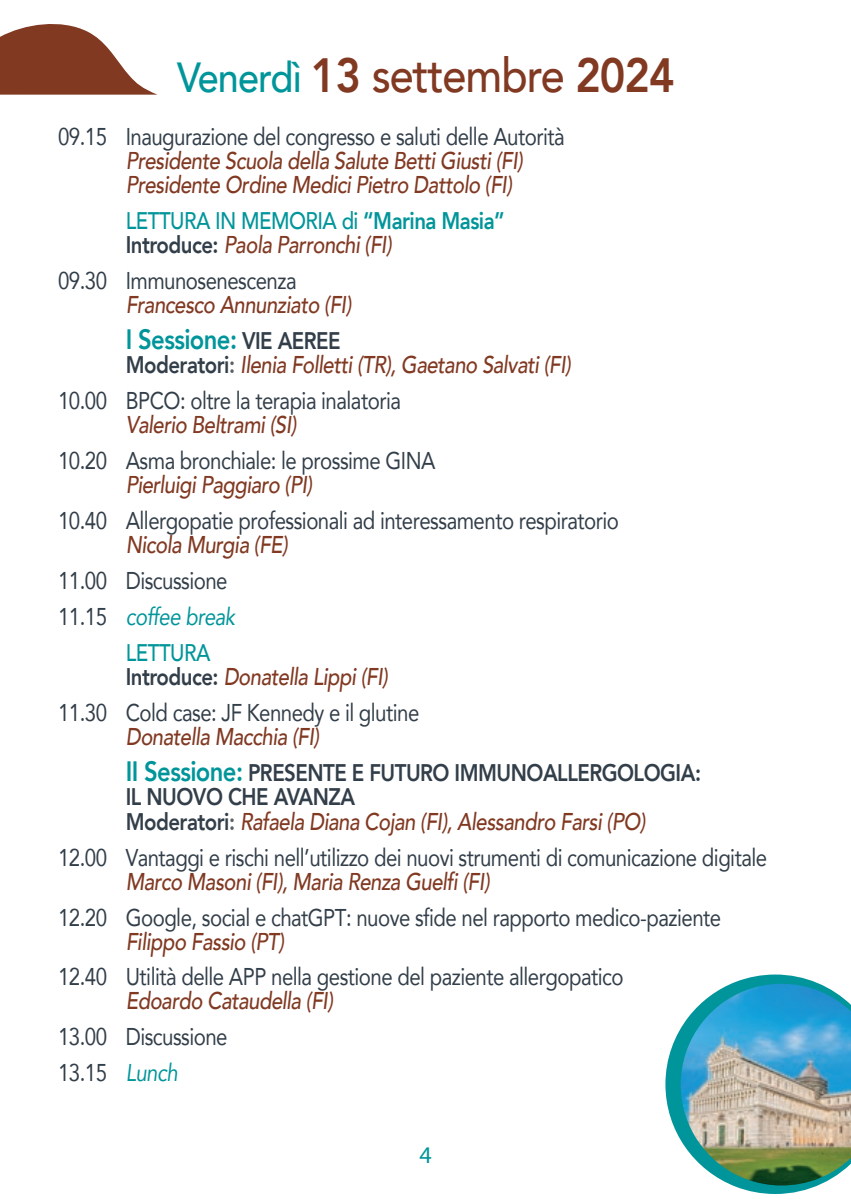
<style>
.page{position:relative;width:851px;height:1202px;background:#fff}
.page>*{position:absolute;margin:0;border:0;box-sizing:border-box;transform-origin:0 0}
.t1{font:500 48px "Avenir";letter-spacing:-.025em;color:#813922;scale:.9 1}
.t2{font:800 28px "Avenir";letter-spacing:-.025em;color:#00959a;scale:.85 1}
.t3{font:24.2px/36px "Avenir";letter-spacing:-.025em;color:#323e49;scale:.84 1}
.t4{font:italic 500 24.2px/24px "Avenir";letter-spacing:-.025em;color:#813922;scale:.84 1}
.t5{font:800 24px/24px "Avenir";letter-spacing:-.025em;color:#323e49;scale:.85 1}
.t6{font:500 24px "Avenir";letter-spacing:-.025em;color:#00959a;scale:.85 1}
.t7{font:24px "Myriad Pro";color:#00959a}
.s1{font-size:42px;color:#00959a}
.s2{font-weight:800}
.s3{font-weight:800;font-size:24px}
.s4{font-weight:500;font-style:italic;color:#813922}
.s5{font-size:24px;color:#323e49}
.s6{font-weight:800;font-style:normal;font-size:24px;color:#323e49}
.s7{font-weight:800;font-style:normal;font-size:24px;color:#5c6065}
.s8{font-weight:400;font-style:normal;color:#323e49}
.s9{font-style:italic;color:#00959a}
.s10{font-size:28px;color:#00959a}
.s11{font-weight:800;font-size:24px;color:#5c6065}
</style>
<div class="page">
<svg style="left:665px;top:974px;width:155px;height:220px"></svg>
<img style="left:680px;top:984px;width:170px;height:201px">
<svg style="left:0;top:24px;width:157px;height:71px"></svg>
<h1 class="t1" style="left:177px;top:34px;width:554px"><span class="s1">Venerdì</span> <span class="s2">13</span> settembre <span class="s2">2024</span></h1>
<p class="t3" style="left:58px;top:118px;width:604px">09.15 Inaugurazione del congresso e saluti delle Autorità</p>
<p class="t4" style="left:126px;top:149px;width:474px">Presidente Scuola della Salute Betti Giusti (FI)<br>Presidente Ordine Medici Pietro Dattolo (FI)</p>
<p class="t6" style="left:126px;top:200px;width:447px">LETTURA IN MEMORIA di <span class="s2">“Marina Masia”</span></p>
<p class="t3" style="left:58px;top:226px;width:399px;text-indent:68px"><span class="s3">Introduce:</span> <span class="s4">Paola Parronchi (FI)<br></span>09.30 Immunosenescenza</p>
<p class="t4" style="left:126px;top:293px;width:270px">Francesco Annunziato (FI)</p>
<p class="t2" style="left:126px;top:318px;width:254px">I Sessione: <span class="s5">VIE AEREE</span></p>
<p class="t4" style="left:58px;top:347px;width:612px;line-height:36px;text-indent:68px"><span class="s6">Moderatori</span><span class="s7">:</span> Ilenia Folletti (TR), Gaetano Salvati (FI)<br><span class="s8">10.00 BPCO: oltre la terapia inalatoria</span></p>
<p class="t4" style="left:126px;top:413px;width:205px">Valerio Beltrami (SI)</p>
<p class="t3" style="left:58px;top:442px;width:450px">10.20 Asma bronchiale: le prossime GINA</p>
<p class="t4" style="left:126px;top:473px;width:223px">Pierluigi Paggiaro (PI)</p>
<p class="t3" style="left:58px;top:502px;width:669px">10.40 Allergopatie professionali ad interessamento respiratorio</p>
<p class="t4" style="left:126px;top:533px;width:194px">Nicola Murgia (FE)</p>
<p class="t3" style="left:58px;top:562px;width:212px">11.00 Discussione<br>11.15 <span class="s9">coffee break</span></p>
<p class="t6" style="left:126px;top:632px;width:101px">LETTURA</p>
<p class="t3" style="left:58px;top:658px;width:431px;text-indent:68px"><span class="s3">Introduce:</span> <span class="s4">Donatella Lippi (FI)<br></span>11.30 Cold case: JF Kennedy e il glutine</p>
<p class="t4" style="left:126px;top:725px;width:232px">Donatella Macchia (FI)</p>
<p class="t5" style="left:126px;top:761px;width:678px"><span class="s10">II Sessione:</span> PRESENTE E FUTURO IMMUNOALLERGOLOGIA:<br>IL NUOVO CHE AVANZA</p>
<p class="t3" style="left:58px;top:802px;width:845px;text-indent:68px"><span class="s3">Moderatori</span><span class="s11">:</span> <span class="s4">Rafaela Diana Cojan (FI), Alessandro Farsi (PO)<br></span>12.00 Vantaggi e rischi nell’utilizzo dei nuovi strumenti di comunicazione digitale</p>
<p class="t4" style="left:126px;top:869px;width:434px">Marco Masoni (FI), Maria Renza Guelfi (FI)</p>
<p class="t3" style="left:58px;top:898px;width:790px">12.20 Google, social e chatGPT: nuove sfide nel rapporto medico-paziente</p>
<p class="t4" style="left:126px;top:929px;width:190px">Filippo Fassio (PT)</p>
<p class="t3" style="left:58px;top:958px;width:674px">12.40 Utilità delle APP nella gestione del paziente allergopatico</p>
<p class="t4" style="left:126px;top:989px;width:248px">Edoardo Cataudella (FI)</p>
<p class="t3" style="left:58px;top:1018px;width:203px">13.00 Discussione<br>13.15 <span class="s9">Lunch</span></p>
<p class="t7" style="left:419px;top:1140px;width:14px">4</p>
</div>
